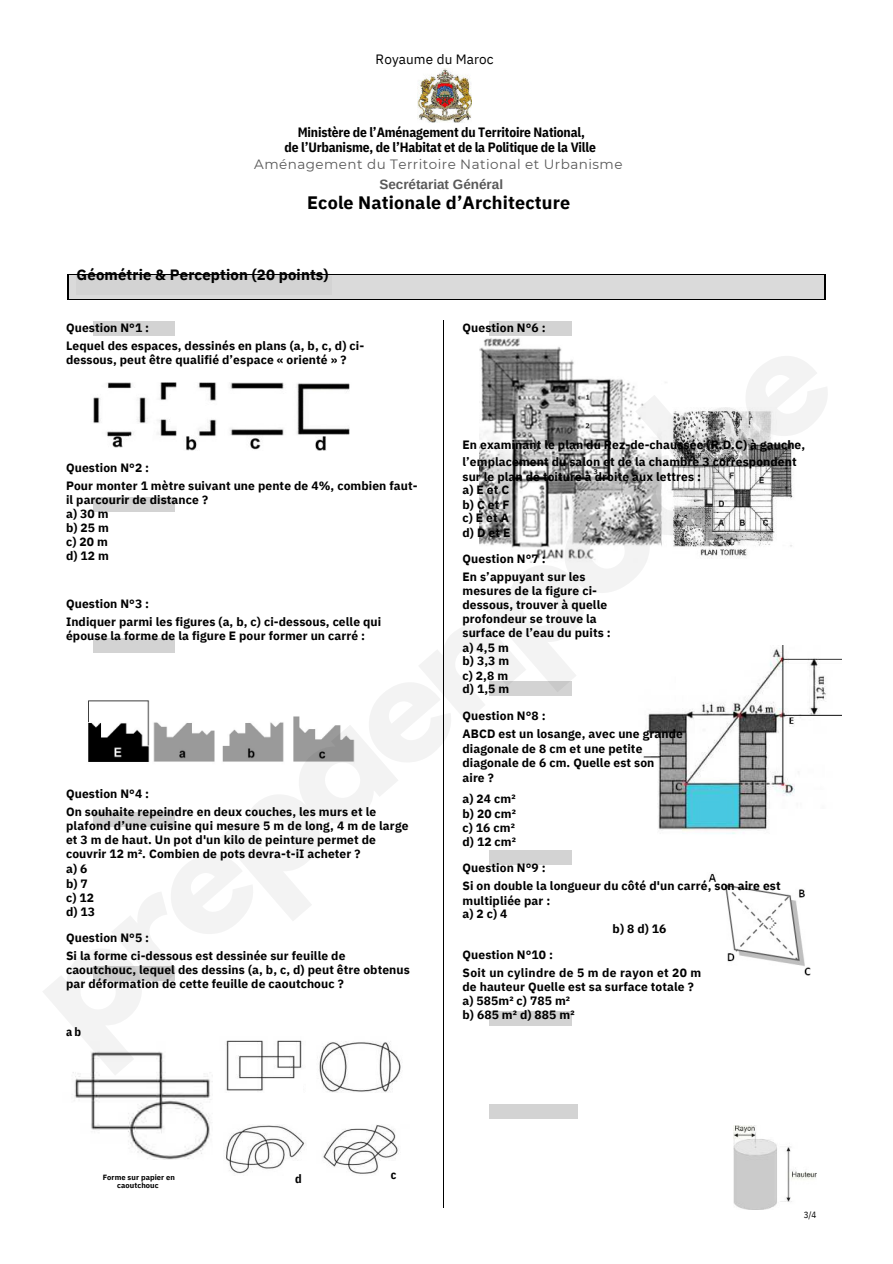
<style>
.page{position:relative;width:893px;height:1264px;background:#fff}
.page>*{position:absolute;margin:0;border:0;box-sizing:border-box;transform-origin:0 0}
.t1{font:700 144px "League Spartan";color:#000}
.t2{font:700 18px "IBM Plex Sans";letter-spacing:.01em;color:#000}
.t3{font:700 15px "IBM Plex Sans";letter-spacing:.01em;color:#000}
.t4{font:700 13.5px/15.8px "IBM Plex Sans Cond";letter-spacing:-.01em;color:#000;text-align:center}
.t5{font:13.5px "Montserrat";letter-spacing:.035em;color:#595959}
.t6{font:700 13.5px "Arimo";color:#595959}
.t7{font:13.5px "IBM Plex Sans";letter-spacing:.01em;color:#000}
.t8{font:700 12px/14.5px "IBM Plex Sans";letter-spacing:.01em;color:#000}
.t9{font:700 12px "IBM Plex Sans Cond";color:#000}
.t10{font:9px "IBM Plex Sans Cond";color:#000}
.t11{font:700 7.5px "IBM Plex Sans";letter-spacing:.01em;color:#000}
</style>
<div class="page">
<img style="left:417px;top:68px;width:54px;height:54px">
<img style="left:88px;top:700px;width:266px;height:62px">
<img style="left:93px;top:382px;width:257px;height:68px">
<img style="left:640px;top:646px;width:201px;height:188px">
<img style="left:708px;top:873px;width:103px;height:103px">
<img style="left:733px;top:1125px;width:83px;height:83px">
<img style="left:479px;top:338px;width:187px;height:225px">
<div style="left:93px;top:321px;width:82px;height:14px;background:#d3d3d3"></div>
<div style="left:93px;top:497px;width:82px;height:15px;background:#d3d3d3"></div>
<div style="left:93px;top:638px;width:82px;height:15px;background:#d3d3d3"></div>
<div style="left:93px;top:812px;width:82px;height:15px;background:#d3d3d3"></div>
<div style="left:93px;top:966px;width:82px;height:15px;background:#d3d3d3"></div>
<hr style="left:442px;top:320px;width:1px;height:887px;background:#000">
<div style="left:489px;top:321px;width:82px;height:14px;background:#d3d3d3"></div>
<div style="left:489px;top:1104px;width:89px;height:15px;background:#d3d3d3"></div>
<div style="left:489px;top:681px;width:82px;height:15px;background:#d3d3d3"></div>
<div style="left:489px;top:849px;width:82px;height:15px;background:#d3d3d3"></div>
<div style="left:489px;top:1010px;width:82px;height:15px;background:#d3d3d3"></div>
<div style="left:69px;top:275px;width:755px;height:24px;background:#dadada"></div>
<div style="left:77px;top:276px;width:254px;height:19px;background:#d3d3d3"></div>
<hr style="left:69px;top:274px;width:755px;height:1px;background:#000">
<hr style="left:69px;top:299px;width:755px;height:1px;background:#000">
<svg style="left:68px;top:274px;width:1px;height:26px"></svg>
<svg style="left:824px;top:274px;width:1px;height:26px"></svg>
<img style="left:73px;top:1051px;width:140px;height:109px">
<img style="left:226px;top:1125px;width:173px;height:49px">
<img style="left:226px;top:1040px;width:175px;height:52px">
<div style="left:265px;top:1079px;width:38px;height:31px;background:#fff"></div>
<div style="left:284px;top:1160px;width:25px;height:36px;background:#fff"></div>
<div style="left:379px;top:1160px;width:22px;height:31px;background:#fff"></div>
<div style="left:393px;top:1082px;width:24px;height:31px;background:#fff"></div>
<img style="left:661px;top:408px;width:132px;height:155px">
<p class="t7" style="left:375px;top:49px;width:120px">Royaume du Maroc</p>
<p class="t4" style="left:284px;top:123px;width:313px">Ministère de l’Aménagement du Territoire National,<br>de l’Urbanisme, de l’Habitat et de la Politique de la Ville</p>
<p class="t5" style="left:254px;top:154px;width:369px">Aménagement du Territoire National et Urbanisme</p>
<p class="t6" style="left:379px;top:175px;width:125px">Secrétariat Général</p>
<h2 class="t2" style="left:307px;top:188px;width:264px">Ecole Nationale d’Architecture</h2>
<p class="t3" style="left:77px;top:263px;width:253px">Géométrie &amp; Perception (20 points)</p>
<p class="t8" style="left:66px;top:318px;width:299px;line-height:18px">Question N°1 :<br>Lequel des espaces, dessinés en plans (a, b, c, d) ci-</p>
<p class="t8" style="left:66px;top:351px;width:282px">dessous, peut être qualifié d’espace « orienté » ?</p>
<p class="t8" style="left:462px;top:320px;width:85px">Question N°6 :</p>
<h1 class="t1" style="left:-28px;top:924px;width:1004px;rotate:-41deg">prepaenpoche</h1>
<p class="t8" style="left:462px;top:435px;width:344px;line-height:16.8px">En examinant le plan du Rez-de-chaussée (R.D.C) à gauche, l’emplacement du salon et de la chambre 3 correspondent</p>
<p class="t8" style="left:462px;top:468px;width:240px;line-height:13.5px">sur le plan de toiture à droite aux lettres : a) E et C</p>
<p class="t8" style="left:462px;top:497px;width:48px;line-height:13.5px">b) C et F c) E et A</p>
<p class="t8" style="left:462px;top:518px;width:85px;line-height:25.8px">d) D et E<br>Question N°7 :</p>
<p class="t8" style="left:462px;top:568px;width:136px">En s’appuyant sur les mesures de la figure ci-</p>
<p class="t8" style="left:462px;top:596px;width:146px">dessous, trouver à quelle profondeur se trouve la</p>
<p class="t8" style="left:462px;top:624px;width:150px">surface de l’eau du puits : a) 4,5 m</p>
<p class="t8" style="left:462px;top:652px;width:48px">b) 3,3 m c) 2,8 m</p>
<p class="t8" style="left:462px;top:680px;width:48px">d) 1,5 m</p>
<p class="t8" style="left:462px;top:706px;width:222px;line-height:18px">Question N°8 :<br>ABCD est un losange, avec une grande</p>
<p class="t8" style="left:462px;top:740px;width:193px">diagonale de 8 cm et une petite diagonale de 6 cm. Quelle est son aire ?</p>
<p class="t8" style="left:462px;top:790px;width:55px">a) 24 cm² b) 20 cm²</p>
<p class="t8" style="left:462px;top:819px;width:55px">c) 16 cm² d) 12 cm²</p>
<p class="t8" style="left:462px;top:857px;width:320px;line-height:18px">Question N°9 :<br>Si on double la longueur du côté d'un carré, son aire est</p>
<p class="t8" style="left:462px;top:892px;width:89px;line-height:13.5px">multipliée par : a) 2 c) 4</p>
<p class="t8" style="left:612px;top:920px;width:55px">b) 8 d) 16</p>
<p class="t8" style="left:462px;top:944px;width:240px;line-height:18px">Question N°10 :<br>Soit un cylindre de 5 m de rayon et 20 m</p>
<p class="t8" style="left:462px;top:979px;width:233px;line-height:13.5px">de hauteur Quelle est sa surface totale ? a) 585m² c) 785 m²</p>
<p class="t8" style="left:462px;top:1006px;width:114px">b) 685 m² d) 885 m²</p>
<p class="t8" style="left:66px;top:457px;width:353px;line-height:18px">Question N°2 :<br>Pour monter 1 mètre suivant une pente de 4%, combien faut-</p>
<p class="t8" style="left:66px;top:492px;width:143px;line-height:13.5px">il parcourir de distance ? a) 30 m</p>
<p class="t8" style="left:66px;top:520px;width:44px;line-height:13.5px">b) 25 m c) 20 m</p>
<p class="t8" style="left:66px;top:548px;width:44px">d) 12 m</p>
<p class="t8" style="left:66px;top:593px;width:317px;line-height:18px">Question N°3 :<br>Indiquer parmi les figures (a, b, c) ci-dessous, celle qui</p>
<p class="t8" style="left:66px;top:627px;width:300px">épouse la forme de la figure E pour former un carré :</p>
<p class="t8" style="left:66px;top:783px;width:311px;line-height:18px">Question N°4 :<br>On souhaite repeindre en deux couches, les murs et le</p>
<p class="t8" style="left:66px;top:818px;width:344px;line-height:13.5px">plafond d’une cuisine qui mesure 5 m de long, 4 m de large et 3 m de haut. Un pot d'un kilo de peinture permet de</p>
<p class="t8" style="left:66px;top:845px;width:296px">couvrir 12 m². Combien de pots devra-t-iI acheter ? a) 6<br>b) 7<br>c) 12</p>
<p class="t8" style="left:66px;top:897px;width:85px;line-height:25.8px">d) 13<br>Question N°5 :</p>
<p class="t8" style="left:66px;top:947px;width:345px">Si la forme ci-dessous est dessinée sur feuille de caoutchouc, lequel des dessins (a, b, c, d) peut être obtenus</p>
<p class="t8" style="left:66px;top:975px;width:279px">par déformation de cette feuille de caoutchouc ?</p>
<p class="t9" style="left:66px;top:1022px;width:17px">a b</p>
<p class="t11" style="left:103px;top:1171px;width:74px">Forme sur papier en</p>
<p class="t9" style="left:390px;top:1164px;width:7px">c</p>
<p class="t11" style="left:117px;top:1179px;width:43px">caoutchouc</p>
<p class="t9" style="left:295px;top:1169px;width:8px">d</p>
<p class="t10" style="left:803px;top:1207px;width:14px">3/4</p>
</div>
